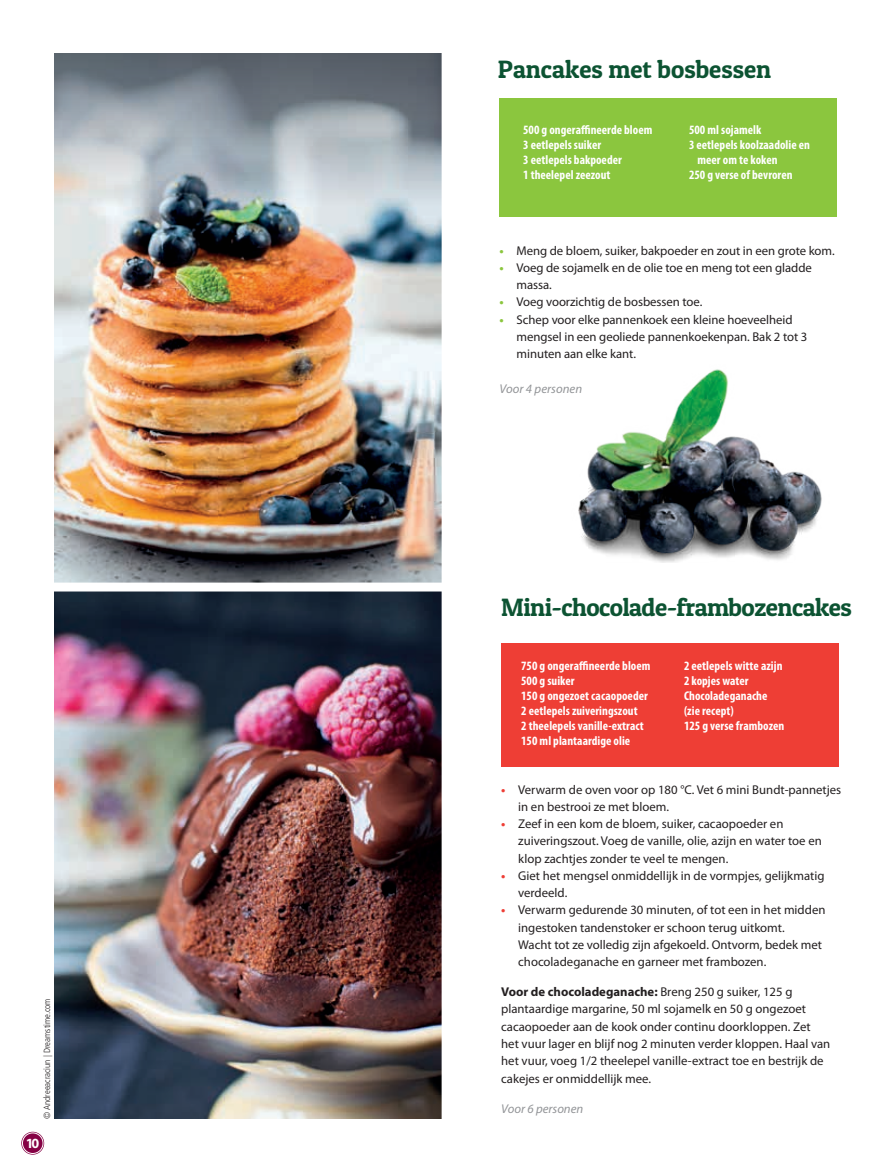
<style>
.page{position:relative;width:893px;height:1174px;background:#fff}
.page>*{position:absolute;margin:0;border:0;box-sizing:border-box;transform-origin:0 0}
.t1{font:25.2px "Patua One";letter-spacing:-.02em;color:#0c5332}
.t2{font:25.2px "Patua One";color:#0c5332}
.t3{font:700 14.1px "Myriad Pro";color:#fff}
.t4{font:12.75px/17.2px "Myriad Pro";color:#231f20}
.t5{font:700 condensed 12.75px/15px "Myriad Pro";letter-spacing:.005em;color:#fff}
.t6{font:italic 12.75px "Myriad Pro";letter-spacing:.005em;color:#939598}
.t7{font:300 condensed 9px "Frutiger LT Std";color:#231f20}
.s1{font-weight:700;color:#8bc63e}
.s2{font-weight:700;color:#ee3e35}
.s3{font-weight:700}
</style>
<div class="page">
<img style="left:54px;top:207px;width:388px;height:375px">
<img style="left:54px;top:591px;width:388px;height:528px">
<svg style="left:21px;top:1131px;width:23px;height:23px"></svg>
<div style="left:22px;top:1132px;width:21px;height:21px;border:1px solid #fff;border-radius:50%"></div>
<div style="left:501px;top:643px;width:338px;height:123px;background:#ee3e35"></div>
<svg style="left:54px;top:54px;width:388px;height:153px;background:#969fa7"></svg>
<div style="left:500px;top:99px;width:337px;height:118px;background:#8bc63e"></div>
<img style="left:578px;top:369px;width:244px;height:193px">
<p class="t7" style="left:42px;top:1119px;width:122px;rotate:-90deg">© Andreeacraciun | Dreamstime.com</p>
<p class="t3" style="left:26px;top:1133px;width:15px">10</p>
<h1 class="t2" style="left:498px;top:54px;width:275px">Pancakes met bosbessen</h1>
<p class="t5" style="left:523px;top:122px;width:131px">500 g ongeraffineerde bloem<br>3 eetlepels suiker<br>3 eetlepels bakpoeder<br>1 theelepel zeezout</p>
<p class="t5" style="left:689px;top:122px;width:74px">500 ml sojamelk</p>
<p class="t5" style="left:689px;top:137px;width:123px">3 eetlepels koolzaadolie en</p>
<p class="t5" style="left:697px;top:152px;width:82px">meer om te koken</p>
<p class="t5" style="left:689px;top:167px;width:105px">250 g verse of bevroren</p>
<p class="t4" style="left:499px;top:241px;width:337px"><span class="s1">•</span> Meng de bloem, suiker, bakpoeder en zout in een grote kom.</p>
<p class="t4" style="left:517px;top:259px;width:297px;text-indent:-17px"><span class="s1">•</span> Voeg de sojamelk en de olie toe en meng tot een gladde massa.</p>
<p class="t4" style="left:499px;top:293px;width:204px"><span class="s1">•</span> Voeg voorzichtig de bosbessen toe.</p>
<p class="t4" style="left:517px;top:310px;width:292px;text-indent:-17px"><span class="s1">•</span> Schep voor elke pannenkoek een kleine hoeveelheid mengsel in een geoliede pannenkoekenpan. Bak 2 tot 3 minuten aan elke kant.</p>
<p class="t6" style="left:499px;top:380px;width:84px">Voor 4 personen</p>
<h1 class="t1" style="left:501px;top:591px;width:352px">Mini-chocolade-frambozencakes</h1>
<p class="t5" style="left:521px;top:658px;width:131px">750 g ongeraffineerde bloem<br>500 g suiker<br>150 g ongezoet cacaopoeder<br>2 eetlepels zuiveringszout<br>2 theelepels vanille-extract<br>150 ml plantaardige olie</p>
<p class="t5" style="left:684px;top:658px;width:102px">2 eetlepels witte azijn<br>2 kopjes water<br>Chocoladeganache (zie recept)<br>125 g verse frambozen</p>
<p class="t4" style="left:518px;top:780px;width:325px;text-indent:-17px"><span class="s2">•</span> Verwarm de oven voor op 180 °C. Vet 6 mini Bundt-pannetjes in en bestrooi ze met bloem.</p>
<p class="t4" style="left:518px;top:815px;width:305px;text-indent:-17px"><span class="s2">•</span> Zeef in een kom de bloem, suiker, cacaopoeder en zuiveringszout. Voeg de vanille, olie, azijn en water toe en klop zachtjes zonder te veel te mengen.</p>
<p class="t4" style="left:518px;top:866px;width:308px;text-indent:-17px"><span class="s2">•</span> Giet het mengsel onmiddellijk in de vormpjes, gelijkmatig verdeeld.</p>
<p class="t4" style="left:518px;top:901px;width:309px;text-indent:-17px"><span class="s2">•</span> Verwarm gedurende 30 minuten, of tot een in het midden ingestoken tandenstoker er schoon terug uitkomt.<br>Wacht tot ze volledig zijn afgekoeld. Ontvorm, bedek met chocoladeganache en garneer met frambozen.</p>
<p class="t4" style="left:501px;top:983px;width:331px"><span class="s3">Voor de chocoladeganache:</span> Breng 250 g suiker, 125 g plantaardige margarine, 50 ml sojamelk en 50 g ongezoet cacaopoeder aan de kook onder continu doorkloppen. Zet het vuur lager en blijf nog 2 minuten verder kloppen. Haal van het vuur, voeg 1/2 theelepel vanille-extract toe en bestrijk de cakejes er onmiddellijk mee.</p>
<p class="t6" style="left:501px;top:1100px;width:84px">Voor 6 personen</p>
</div>
